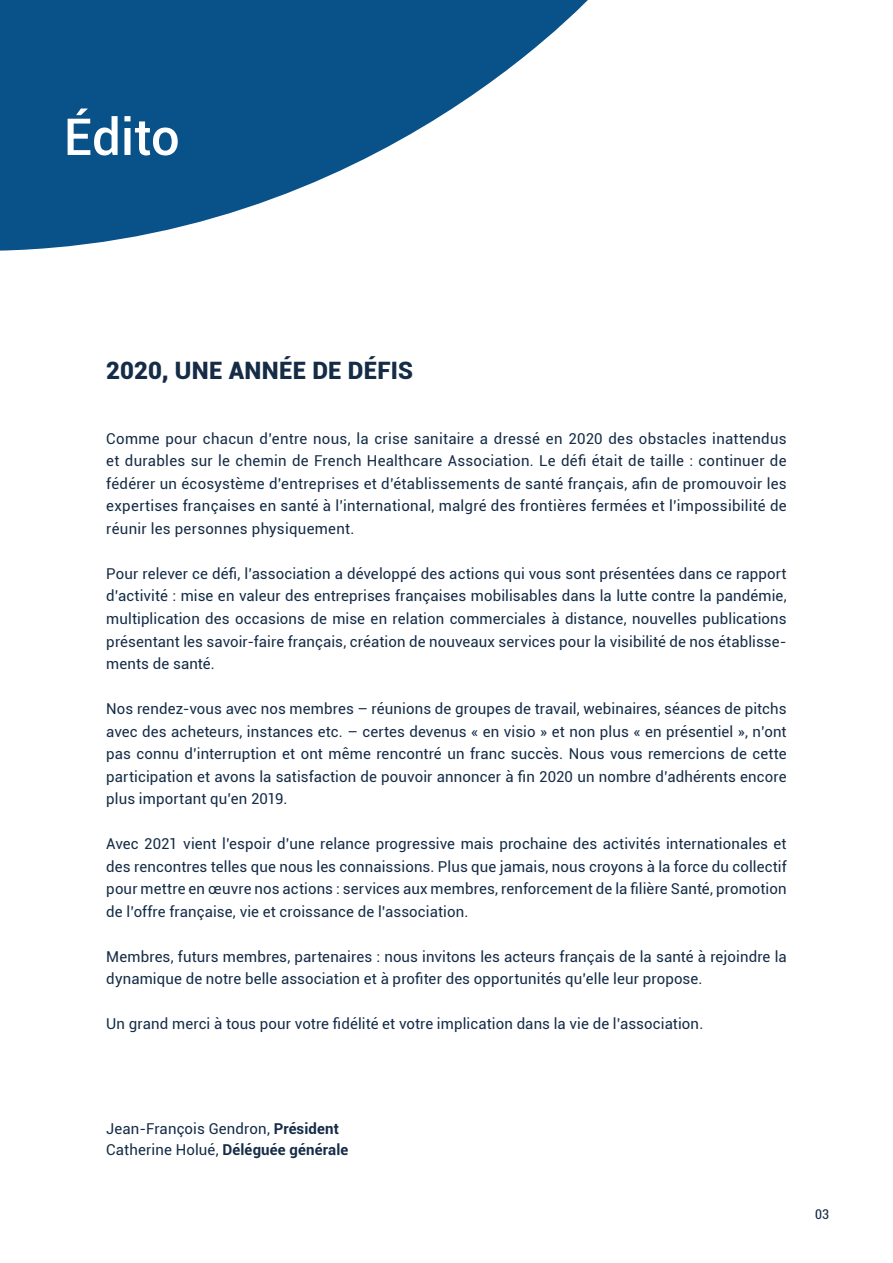
<style>
.page{position:relative;width:893px;height:1263px;background:#fff}
.page>*{position:absolute;margin:0;border:0;box-sizing:border-box;transform-origin:0 0}
.t1{font:500 51px "Roboto";color:#fff}
.t2{font:900 24px "Roboto";letter-spacing:.01em;color:#152c47}
.t3{font:15px/22.5px "Roboto";letter-spacing:.01em;color:#152c47;text-align:justify}
.t4{font:condensed 13.5px "Roboto";color:#152c47}
.s1{font-weight:700}
</style>
<div class="page">
<svg style="left:0;top:0;width:588px;height:251px;fill:#095189"></svg>
<h1 class="t1" style="left:64px;top:101px;width:117px">Édito</h1>
<h2 class="t2" style="left:106px;top:354px;width:308px">2020, UNE ANNÉE DE DÉFIS</h2>
<p class="t3" style="left:106px;top:427px;width:682px">Comme pour chacun d’entre nous, la crise sanitaire a dressé en 2020 des obstacles inattendus et durables sur le chemin de French Healthcare Association. Le défi était de taille : continuer de fédérer un écosystème d’entreprises et d’établissements de santé français, afin de promouvoir les expertises françaises en santé à l’international, malgré des frontières fermées et l’impossibilité de réunir les personnes physiquement.</p>
<p class="t3" style="left:106px;top:562px;width:682px">Pour relever ce défi, l’association a développé des actions qui vous sont présentées dans ce rapport d’activité : mise en valeur des entreprises françaises mobilisables dans la lutte contre la pandémie, multiplication des occasions de mise en relation commerciales à distance, nouvelles publications présentant les savoir-faire français, création de nouveaux services pour la visibilité de nos établisse&shy;ments de santé.</p>
<p class="t3" style="left:106px;top:697px;width:682px">Nos rendez-vous avec nos membres – réunions de groupes de travail, webinaires, séances de pitchs avec des acheteurs, instances etc. – certes devenus « en visio » et non plus « en présentiel », n’ont pas connu d’interruption et ont même rencontré un franc succès. Nous vous remercions de cette participation et avons la satisfaction de pouvoir annoncer à fin 2020 un nombre d’adhérents encore plus important qu’en 2019.</p>
<p class="t3" style="left:106px;top:832px;width:682px">Avec 2021 vient l’espoir d’une relance progressive mais prochaine des activités internationales et des rencontres telles que nous les connaissions. Plus que jamais, nous croyons à la force du collectif pour mettre en œuvre nos actions : services aux membres, renforcement de la filière Santé, promotion de l’offre française, vie et croissance de l’association.</p>
<p class="t3" style="left:106px;top:944px;width:682px">Membres, futurs membres, partenaires : nous invitons les acteurs français de la santé à rejoindre la dynamique de notre belle association et à profiter des opportunités qu’elle leur propose.</p>
<p class="t3" style="left:106px;top:1012px;width:598px">Un grand merci à tous pour votre fidélité et votre implication dans la vie de l’association.</p>
<p class="t3" style="left:106px;top:1118px;width:244px;line-height:21px">Jean-François Gendron, <span class="s1">Président<br></span>Catherine Holué, <span class="s1">Déléguée générale</span></p>
<p class="t4" style="left:815px;top:1205px;width:16px">03</p>
</div>
